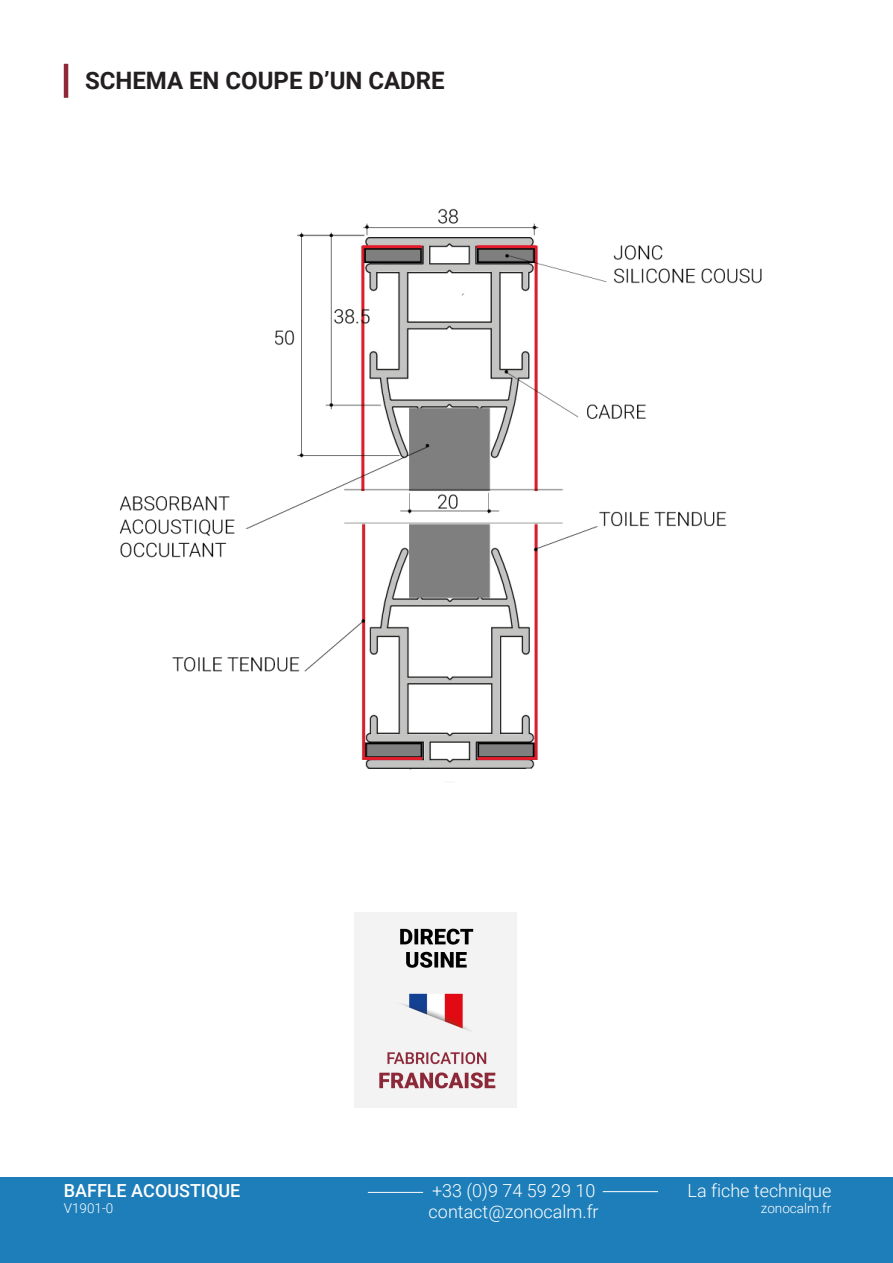
<style>
.page{position:relative;width:893px;height:1263px;background:#fff}
.page>*{position:absolute;margin:0;border:0;box-sizing:border-box;transform-origin:0 0}
.t1{font:700 24px "Roboto";color:#231f20}
.t2{font:300 18px/21.6px "Roboto";color:#fff}
.t3{font:500 18px "Roboto";color:#fff}
.t4{font:300 13.5px "Roboto";color:#fff}
</style>
<div class="page">
<div style="left:0;top:1178px;width:893px;height:85px;background:#1d7eba"></div>
<hr style="left:603px;top:1191px;width:55px;height:1px;background:#fff">
<hr style="left:368px;top:1192px;width:55px;height:1px;background:#fff">
<hr style="left:64px;top:64px;width:4px;height:34px;background:#8c2838">
<img style="left:355px;top:912px;width:162px;height:195px">
<img style="left:119px;top:208px;width:643px;height:562px">
<p class="t1" style="left:85px;top:64px;width:361px">SCHEMA EN COUPE D’UN CADRE</p>
<p class="t3" style="left:64px;top:1178px;width:178px">BAFFLE ACOUSTIQUE</p>
<p class="t4" style="left:64px;top:1199px;width:51px">V1901-0</p>
<p class="t2" style="left:429px;top:1179px;width:172px">+33 (0)9 74 59 29 10 contact@zonocalm.fr</p>
<p class="t2" style="left:688px;top:1179px;width:145px">La fiche technique</p>
<p class="t4" style="left:761px;top:1199px;width:72px">zonocalm.fr</p>
</div>
